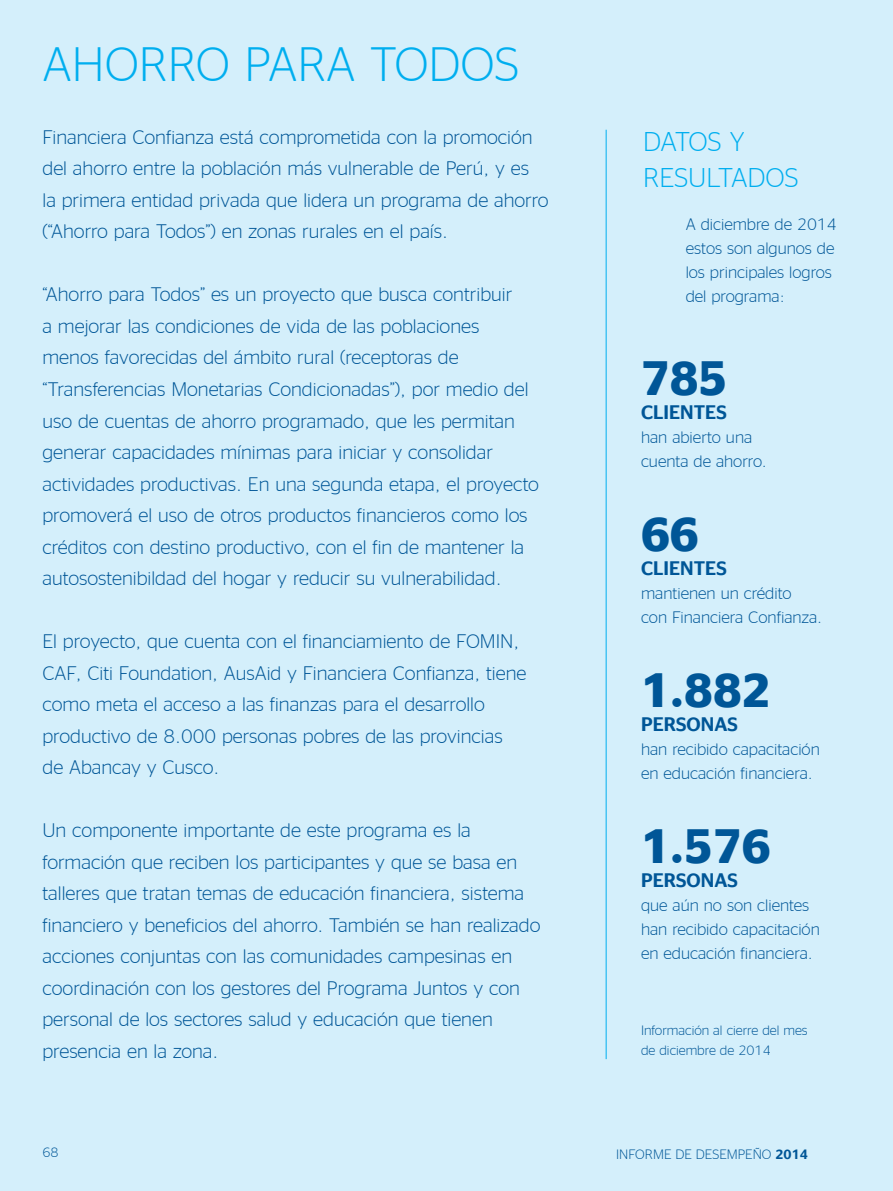
<style>
.page{position:relative;width:893px;height:1191px;background:#d4effb}
.page>*{position:absolute;margin:0;border:0;box-sizing:border-box;transform-origin:0 0}
.t1{font:300 48px "BBVA Office";color:#00aeef}
.t2{font:700 48px "BBVA Office";color:#005697}
.t3{font:300 27px/36px "BBVA Office";color:#00aeef}
.t4{font:300 19.5px/31.5px "BBVA Office";color:#005697}
.t5{font:300 19.5px "BBVA Office";color:#005697}
.t6{font:300 16.5px/24px "BBVA Office";color:#005697}
.t7{font:300 13.5px/19.5px "BBVA Office";color:#005697}
.s1{font-style:inherit}
</style>
<div class="page">
<hr style="left:606px;top:130px;width:1px;height:929px;background:#00aeef">
<h1 class="t1" style="left:43px;top:38px;width:94px">AHORRO</h1>
<h1 class="t1" style="left:244px;top:38px;width:28px">PARA</h1>
<h1 class="t1" style="left:370px;top:38px;width:56px">TODOS</h1>
<p class="t4" style="left:43px;top:121px;width:508px">Financiera Confianza está comprometida con la promoción del ahorro entre la población más vulnerable de Perú, y es<br>la primera entidad privada que lidera un programa de ahorro (“Ahorro para Todos”) en zonas rurales en el país.</p>
<p class="t4" style="left:43px;top:279px;width:498px">“Ahorro para Todos” es un proyecto que busca contribuir<br>a mejorar las condiciones de vida de las poblaciones menos favorecidas del ámbito rural (receptoras de “Transferencias Monetarias Condicionadas”), por medio del uso de cuentas de ahorro programado, que les permitan generar capacidades mínimas para iniciar y consolidar actividades productivas. En una segunda etapa, el proyecto promoverá el uso de otros productos financieros como los créditos con destino productivo, con el fin de mantener la autosostenibildad del hogar y reducir su vulnerabilidad.</p>
<p class="t4" style="left:43px;top:625px;width:485px">El proyecto, que cuenta con el financiamiento de FOMIN, CAF, Citi Foundation, AusAid y Financiera Confianza, tiene como meta el acceso a las finanzas para el desarrollo productivo de 8.000 personas pobres de las provincias de Abancay y Cusco.</p>
<p class="t4" style="left:43px;top:814px;width:499px">U n componente importante de este programa es la formación que reciben los participantes y que se basa en talleres que tratan temas de educación financiera, sistema financiero y beneficios del ahorro. También se han realizado acciones conjuntas con las comunidades campesinas en coordinación con los gestores del Programa Juntos y con personal de los sectores salud y educación que tienen presencia en la zona.</p>
<h2 class="t3" style="left:643px;top:124px;width:157px">datos y resultados</h2>
<p class="t6" style="left:686px;top:212px;width:153px">A diciembre de 2014 estos son algunos de los principales logros del programa:</p>
<h1 class="t2" style="left:641px;top:350px;width:88px">785</h1>
<p class="t5" style="left:641px;top:401px;width:41px">CLIENTES</p>
<p class="t6" style="left:641px;top:425px;width:127px">han abierto una cuenta de ahorro.</p>
<h1 class="t2" style="left:641px;top:506px;width:59px">66</h1>
<p class="t5" style="left:641px;top:557px;width:41px">CLIENTES</p>
<p class="t6" style="left:641px;top:581px;width:183px">mantienen un crédito<br>con Financiera Confianza.</p>
<h1 class="t2" style="left:641px;top:662px;width:131px">1.882</h1>
<p class="t5" style="left:641px;top:713px;width:98px">PERSONAS</p>
<p class="t6" style="left:641px;top:737px;width:180px">han recibido capacitación en educación financiera.</p>
<h1 class="t2" style="left:641px;top:818px;width:131px">1.576</h1>
<p class="t5" style="left:641px;top:869px;width:98px">PERSONAS</p>
<p class="t6" style="left:641px;top:893px;width:180px">que aún no son clientes han recibido capacitación en educación financiera.</p>
<p class="t7" style="left:641px;top:1020px;width:168px">I nformación al cierre del mes de diciembre de 2014</p>
<p class="t7" style="left:43px;top:1142px;width:18px">68</p>
<p class="t7" style="left:616px;top:1144px;width:193px">informe de desempeño <span class="s1">2014</span></p>
</div>
